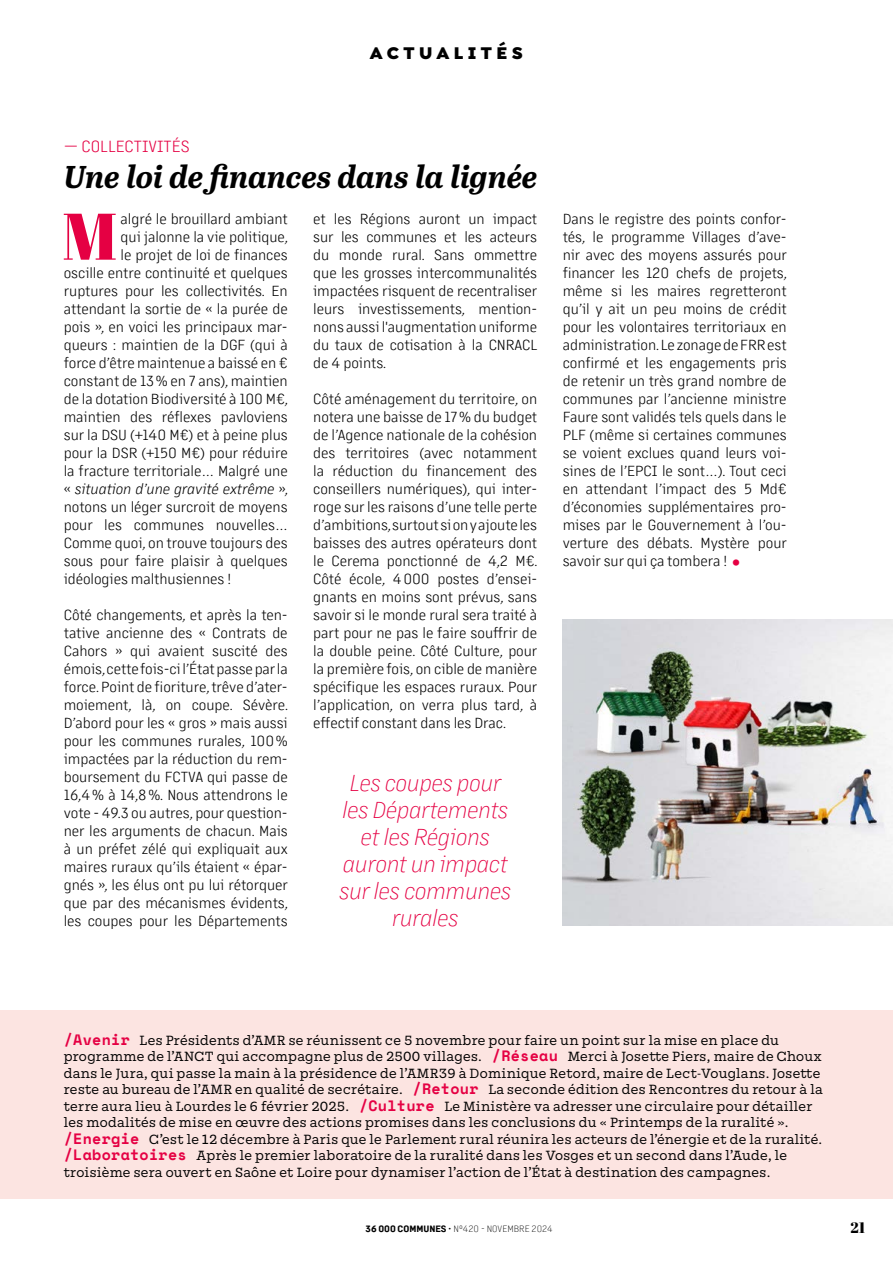
<style>
.page{position:relative;width:893px;height:1263px;background:#fff}
.page>*{position:absolute;margin:0;border:0;box-sizing:border-box;transform-origin:0 0}
.Body_Lettrine_Actu{font:65.7px "Abril Fatface";color:#e50043}
.Titre_Actu{font:italic 700 31.5px "Abril Text";color:#000}
.Exergue_Actu{font:italic 300 22.5px/27px "Margin MVB";letter-spacing:-.02em;color:#e50043;text-align:center}
.Rubriques{font:900 18px "Isidora Sans Alt";letter-spacing:.25em;color:#000}
.Catégorie_Actu{font:300 15.75px "Margin MVB";color:#e50043}
.t1{font:15px "Abril Fatface";color:#000}
.Body_Actu{font:300 14.25px/18px "Margin MVB";letter-spacing:-.005em;color:#000;text-align:justify}
.t2{font:14.25px/16.5px "Mortise";letter-spacing:.02em;color:#000}
.Body_Lettrine_Actu-2{font:300 14.25px "Margin MVB";letter-spacing:-.005em;color:#000}
.Body_Lettrine_Actu-3{font:italic 300 14.25px "Margin MVB";letter-spacing:-.005em;color:#000}
.t3{font:300 9px "Margin MVB";color:#000}
.s1{font-style:normal}
.s2{font-family:"Isidora Sans Alt";font-weight:900;font-size:22.5px;color:#e50043}
.s3{font-family:"Space Mono";font-weight:700;font-size:15px;color:#e50043}
.s4{font-weight:700}
</style>
<div class="page">
<div style="left:0;top:1011px;width:893px;height:188px;background:#fce4e1"></div>
<img style="left:563px;top:620px;width:330px;height:306px">
<p class="Rubriques" style="left:370px;top:42px;width:155px">ACTUALITÉS</p>
<p class="Catégorie_Actu" style="left:64px;top:135px;width:127px">— COLLECTIVITÉS</p>
<p class="Titre_Actu" style="left:64px;top:154px;width:475px">Une loi de finances dans la lignée</p>
<p class="Body_Lettrine_Actu" style="left:62px;top:190px;width:57px">M</p>
<p class="Body_Lettrine_Actu-2" style="left:121px;top:209px;width:169px">algré le brouillard ambiant</p>
<p class="Body_Actu" style="left:313px;top:209px;width:226px">et les Régions auront un impact sur les communes et les acteurs du monde rural. Sans ommettre que les grosses intercommunalités impactées risquent de recentraliser leurs investissements, mention&shy;nons aussi l'augmentation uniforme du taux de cotisation à la CNRACL de 4 points.</p>
<p class="Body_Actu" style="left:313px;top:389px;width:226px">Côté aménagement du territoire, on notera une baisse de 17% du budget de l’Agence nationale de la cohésion des territoires (avec notamment la réduction du financement des conseillers numériques), qui inter&shy;roge sur les raisons d’une telle perte d’ambitions, surtout si on y ajoute les baisses des autres opérateurs dont le Cerema ponctionné de 4,2 M€.<br>Côté école, 4000 postes d’ensei&shy;gnants en moins sont prévus, sans savoir si le monde rural sera traité à part pour ne pas le faire souffrir de la double peine. Côté Culture, pour la première fois, on cible de manière spécifique les espaces ruraux. Pour l’application, on verra plus tard, à effectif constant dans les Drac.</p>
<p class="Body_Lettrine_Actu-2" style="left:121px;top:227px;width:169px">qui jalonne la vie politique,</p>
<p class="Body_Lettrine_Actu-2" style="left:121px;top:245px;width:169px">le projet de loi de finances</p>
<p class="Body_Lettrine_Actu-2" style="left:64px;top:263px;width:225px">oscille entre continuité et quelques</p>
<p class="Body_Lettrine_Actu-2" style="left:64px;top:281px;width:225px">ruptures pour les collectivités. En</p>
<p class="Body_Lettrine_Actu-2" style="left:64px;top:299px;width:225px">attendant la sortie de « la purée de</p>
<p class="Body_Lettrine_Actu-2" style="left:64px;top:317px;width:225px">pois », en voici les principaux mar-</p>
<p class="Body_Lettrine_Actu-2" style="left:64px;top:335px;width:225px">queurs : maintien de la DGF (qui à</p>
<p class="Body_Lettrine_Actu-2" style="left:64px;top:353px;width:225px">force d’être maintenue a baissé en €</p>
<p class="Body_Lettrine_Actu-2" style="left:64px;top:371px;width:225px">constant de 13% en 7 ans), maintien</p>
<p class="Body_Lettrine_Actu-2" style="left:64px;top:389px;width:226px">de la dotation Biodiversité à 100 M€,</p>
<p class="Body_Lettrine_Actu-2" style="left:64px;top:407px;width:225px">maintien des réflexes pavloviens</p>
<p class="Body_Lettrine_Actu-2" style="left:64px;top:425px;width:225px">sur la DSU (+140 M€) et à peine plus</p>
<p class="Body_Lettrine_Actu-2" style="left:64px;top:443px;width:225px">pour la DSR (+150 M€) pour réduire</p>
<p class="Body_Lettrine_Actu-2" style="left:64px;top:461px;width:225px">la fracture territoriale… Malgré une</p>
<p class="Body_Lettrine_Actu-3" style="left:64px;top:479px;width:226px"><span class="s1">«</span> situation d’une gravité extrême <span class="s1">»,</span></p>
<p class="Body_Lettrine_Actu-2" style="left:64px;top:497px;width:225px">notons un léger surcroit de moyens</p>
<p class="Body_Lettrine_Actu-2" style="left:64px;top:515px;width:226px">pour les communes nouvelles…</p>
<p class="Body_Lettrine_Actu-2" style="left:64px;top:533px;width:225px">Comme quoi, on trouve toujours des</p>
<p class="Body_Lettrine_Actu-2" style="left:64px;top:551px;width:225px">sous pour faire plaisir à quelques</p>
<p class="Body_Lettrine_Actu-2" style="left:64px;top:569px;width:169px">idéologies malthusiennes !</p>
<p class="Body_Actu" style="left:64px;top:605px;width:226px">Côté changements, et après la ten&shy;tative ancienne des « Contrats de Cahors » qui avaient suscité des émois, cette fois-ci l’État passe par la force. Point de fioriture, trêve d’ater&shy;moiement, là, on coupe. Sévère.<br>D’abord pour les « gros » mais aussi pour les communes rurales, 100% impactées par la réduction du rem&shy;boursement du FCTVA qui passe de 16,4% à 14,8%. Nous attendrons le vote - 49.3 ou autres, pour question&shy;ner les arguments de chacun. Mais à un préfet zélé qui expliquait aux maires ruraux qu’ils étaient « épar&shy;gnés », les élus ont pu lui rétorquer que par des mécanismes évidents, les coupes pour les Départements</p>
<p class="Exergue_Actu" style="left:339px;top:768px;width:174px">Les coupes pour les Départements et les Régions auront un impact sur les communes rurales</p>
<p class="Body_Actu" style="left:563px;top:209px;width:226px">Dans le registre des points confor&shy;tés, le programme Villages d’ave&shy;nir avec des moyens assurés pour financer les 120 chefs de projets, même si les maires regretteront qu’il y ait un peu moins de crédit pour les volontaires territoriaux en administration. Le zonage de FRR est confirmé et les engagements pris de retenir un très grand nombre de communes par l’ancienne ministre Faure sont validés tels quels dans le PLF (même si certaines communes se voient exclues quand leurs voi&shy;sines de l’EPCI le sont…). Tout ceci en attendant l’impact des 5 Md€ d’économies supplémentaires pro&shy;mises par le Gouvernement à l’ou&shy;verture des débats. Mystère pour savoir sur qui ça tombera ! <span class="s2">•</span></p>
<p class="t2" style="left:64px;top:1032px;width:760px"><span class="s3">/Avenir</span> Les Présidents d’AMR se réunissent ce 5 novembre pour faire un point sur la mise en place du programme de l’ANCT qui accompagne plus de 2500 villages. <span class="s3">/Réseau</span> Merci à Josette Piers, maire de Choux dans le Jura, qui passe la main à la présidence de l’AMR39 à Dominique Retord, maire de Lect-Vouglans. Josette reste au bureau de l’AMR en qualité de secrétaire. <span class="s3">/Retour</span> La seconde édition des Rencontres du retour à la terre aura lieu à Lourdes le 6 février 2025. <span class="s3">/Culture</span> Le Ministère va adresser une circulaire pour détailler les modalités de mise en œuvre des actions promises dans les conclusions du « Printemps de la ruralité ». <span class="s3">/Energie</span> C’est le 12 décembre à Paris que le Parlement rural réunira les acteurs de l’énergie et de la ruralité. <span class="s3">/Laboratoires</span> Après le premier laboratoire de la ruralité dans les Vosges et un second dans l’Aude, le troisième sera ouvert en Saône et Loire pour dynamiser l’action de l’État à destination des campagnes.</p>
<p class="t3" style="left:366px;top:1222px;width:189px"><span class="s4">36 000 COMMUNES</span> • N°420 - NOVEMBRE 2024</p>
<p class="t1" style="left:850px;top:1217px;width:16px">21</p>
</div>
